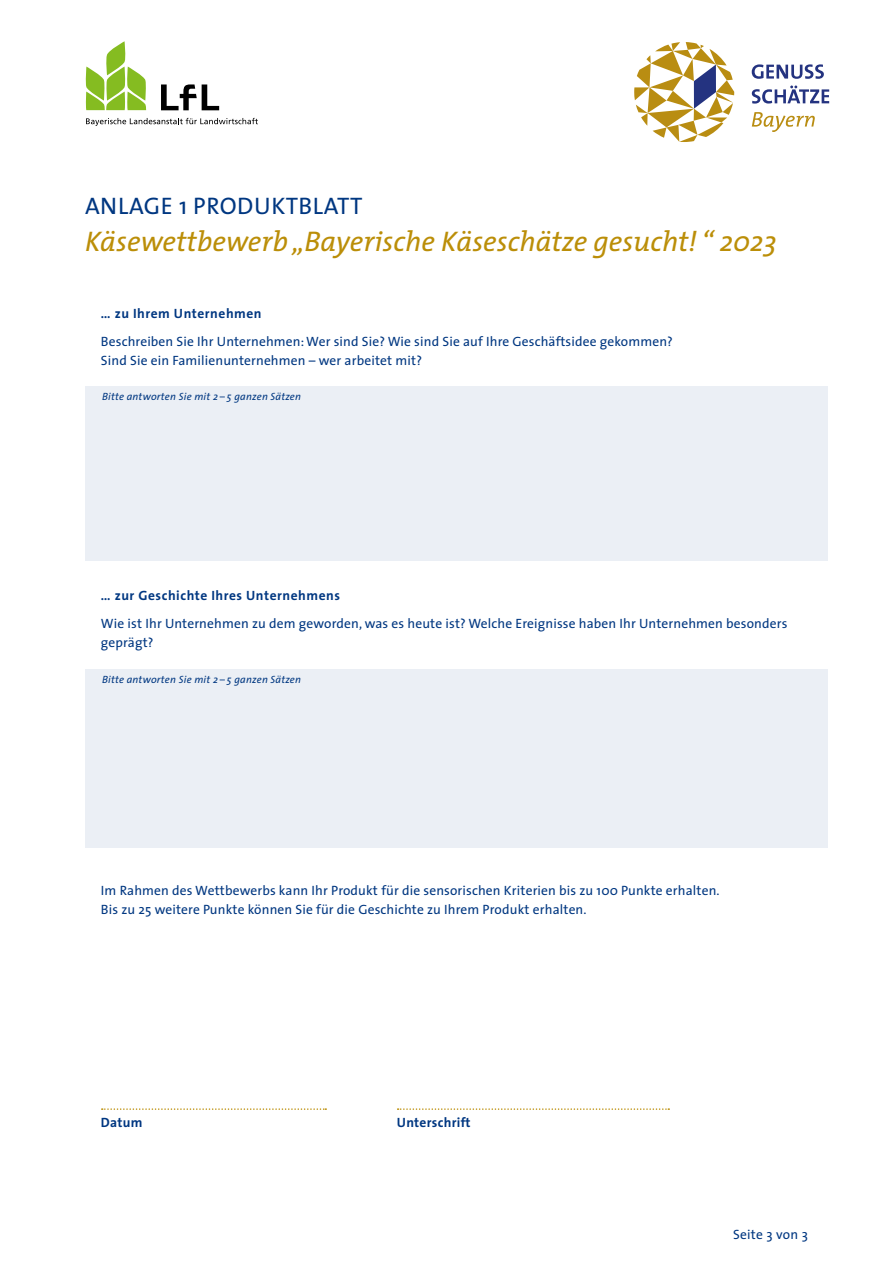
<style>
.page{position:relative;width:893px;height:1263px;background:#fff}
.page>*{position:absolute;margin:0;border:0;box-sizing:border-box;transform-origin:0 0}
.Subline{font:italic 28.5px "The Mix";color:#bb8e08}
.HL{font:24px "The Mix";letter-spacing:.02em;color:#003781}
.Fließtext{font:13.5px/19.5px "The Sans";letter-spacing:.01em;color:#003781}
.Zwischenüberschrift{font:700 13.5px "The Sans";letter-spacing:.04em;color:#003781}
.Unterschirft{font:700 13.5px "The Sans";letter-spacing:.02em;color:#003781}
.Seitenzahl{font:13.5px "The Sans";letter-spacing:.02em;color:#003781}
.Ausfüllinfo{font:italic 10.5px "The Sans";letter-spacing:.02em;color:#003781}
</style>
<div class="page">
<svg style="left:102px;top:1108px;width:224px;height:2px"></svg>
<svg style="left:398px;top:1108px;width:271px;height:2px"></svg>
<div style="left:85px;top:386px;width:743px;height:174px;background:#ebeff5"></div>
<div style="left:85px;top:669px;width:743px;height:178px;background:#ebeff5"></div>
<svg style="left:634px;top:42px;width:100px;height:100px"></svg>
<svg style="left:752px;top:112px;width:63px;height:20px"></svg>
<svg style="left:752px;top:86px;width:77px;height:18px"></svg>
<svg style="left:752px;top:64px;width:72px;height:15px"></svg>
<svg style="left:85px;top:41px;width:61px;height:69px"></svg>
<svg style="left:86px;top:118px;width:172px;height:8px"></svg>
<svg style="left:161px;top:84px;width:58px;height:26px"></svg>
<h1 class="HL" style="left:85px;top:186px;width:279px">ANLAGE 1 PRODUKTBLATT</h1>
<h2 class="Subline" style="left:85px;top:217px;width:693px">Käsewettbewerb „Bayerische Käseschätze gesucht! “ 2023</h2>
<p class="Zwischenüberschrift" style="left:101px;top:302px;width:162px">… zu Ihrem Unternehmen</p>
<p class="Fließtext" style="left:101px;top:331px;width:573px">Beschreiben Sie Ihr Unternehmen: Wer sind Sie? Wie sind Sie auf Ihre Geschäftsidee gekommen?<br>Sind Sie ein Familienunternehmen – wer arbeitet mit?</p>
<p class="Ausfüllinfo" style="left:102px;top:388px;width:201px">Bitte antworten Sie mit 2 – 5 ganzen Sätzen</p>
<p class="Zwischenüberschrift" style="left:101px;top:584px;width:241px">… zur Geschichte Ihres Unternehmens</p>
<p class="Fließtext" style="left:101px;top:613px;width:688px">Wie ist Ihr Unternehmen zu dem geworden, was es heute ist? Welche Ereignisse haben Ihr Unternehmen besonders geprägt?</p>
<p class="Ausfüllinfo" style="left:102px;top:671px;width:201px">Bitte antworten Sie mit 2 – 5 ganzen Sätzen</p>
<p class="Fließtext" style="left:101px;top:880px;width:620px">Im Rahmen des Wettbewerbs kann Ihr Produkt für die sensorischen Kriterien bis zu 100 Punkte erhalten.<br>Bis zu 25 weitere Punkte können Sie für die Geschichte zu Ihrem Produkt erhalten.</p>
<p class="Unterschirft" style="left:101px;top:1111px;width:43px">Datum</p>
<p class="Unterschirft" style="left:397px;top:1111px;width:75px">Unterschrift</p>
<p class="Seitenzahl" style="left:733px;top:1223px;width:76px">Seite 3 von 3</p>
</div>
